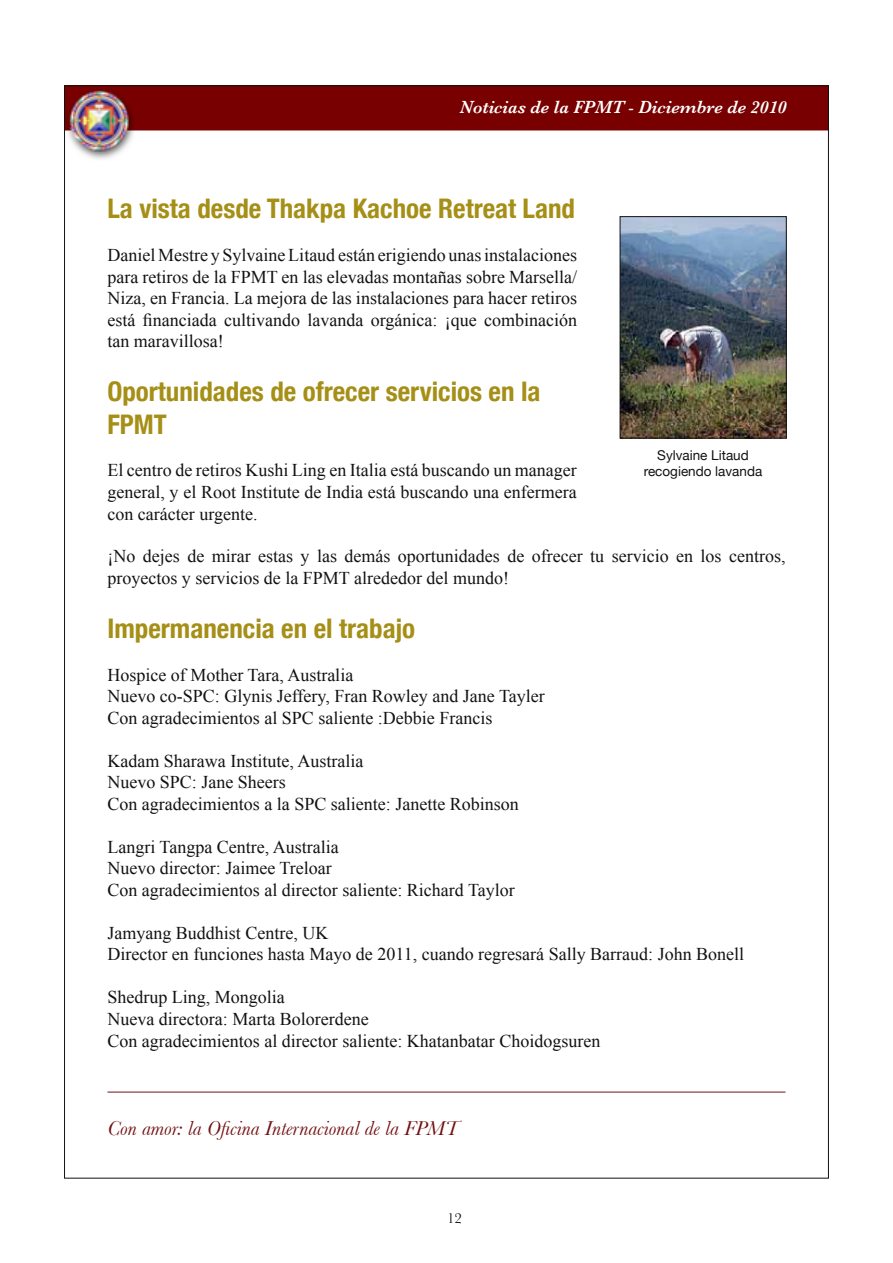
<style>
.page{position:relative;width:893px;height:1263px;background:#fff}
.page>*{position:absolute;margin:0;border:0;box-sizing:border-box;transform-origin:0 0}
.t1{font:700 condensed 27px/32.4px "Helvetica Neue";color:#a68f17}
.t2{font:italic 21px "Baskerville";color:#731012}
.t3{font:18px/21.6px "Times New Roman";color:#121212}
.t4{font:italic 600 18px "Baskerville";color:#fff}
.t5{font:15px "Baskerville";color:#121212}
.t6{font:13.5px/16.2px "Helvetica Neue";color:#121212;text-align:center}
</style>
<div class="page">
<img style="left:66px;top:87px;width:761px;height:72px">
<hr style="left:107px;top:1092px;width:678px;height:1px;background:#731012">
<img style="left:622px;top:218px;width:163px;height:218px">
<div style="left:620px;top:216px;width:167px;height:222px;border:1px solid #121212"></div>
<p class="t4" style="left:460px;top:97px;width:328px">Noticias de la FPMT - Diciembre de 2010</p>
<h1 class="t1" style="left:107px;top:192px;width:469px">La vista desde Thakpa Kachoe Retreat Land</h1>
<p class="t3" style="left:107px;top:244px;width:471px;text-align:justify">Daniel Mestre y Sylvaine Litaud están erigiendo unas instalaciones para retiros de la FPMT en las elevadas montañas sobre Marsella/ Niza, en Francia. La mejora de las instalaciones para hacer retiros está financiada cultivando lavanda orgánica: ¡que combinación tan maravillosa!</p>
<h1 class="t1" style="left:107px;top:375px;width:435px">Oportunidades de ofrecer servicios en la<br>FPMT</h1>
<p class="t3" style="left:107px;top:459px;width:471px;text-align:justify">El centro de retiros Kushi Ling en Italia está buscando un manager general, y el Root Institute de India está buscando una enfermera con carácter urgente.</p>
<p class="t3" style="left:107px;top:545px;width:679px">¡No dejes de mirar estas y las demás oportunidades de ofrecer tu servicio en los centros, proyectos y servicios de la FPMT alrededor del mundo!</p>
<h1 class="t1" style="left:107px;top:611px;width:309px">Impermanencia en el trabajo</h1>
<p class="t3" style="left:107px;top:663px;width:439px">Hospice of Mother Tara, Australia<br>Nuevo co-SPC: Glynis Jeffery, Fran Rowley and Jane Tayler<br>Con agradecimientos al SPC saliente :Debbie Francis</p>
<p class="t3" style="left:107px;top:750px;width:413px">Kadam Sharawa Institute, Australia<br>Nuevo SPC: Jane Sheers<br>Con agradecimientos a la SPC saliente: Janette Robinson</p>
<p class="t3" style="left:107px;top:836px;width:409px">Langri Tangpa Centre, Australia<br>Nuevo director: Jaimee Treloar<br>Con agradecimientos al director saliente: Richard Taylor</p>
<p class="t3" style="left:107px;top:922px;width:638px">Jamyang Buddhist Centre, UK<br>Director en funciones hasta Mayo de 2011, cuando regresará Sally Barraud: John Bonell</p>
<p class="t3" style="left:107px;top:986px;width:494px">Shedrup Ling, Mongolia<br>Nueva directora: Marta Bolorerdene<br>Con agradecimientos al director saliente: Khatanbatar Choidogsuren</p>
<p class="t6" style="left:644px;top:447px;width:120px">Sylvaine Litaud recogiendo lavanda</p>
<p class="t2" style="left:107px;top:1116px;width:353px">Con amor: la Oficina Internacional de la FPMT</p>
<p class="t5" style="left:447px;top:1209px;width:16px">12</p>
</div>
